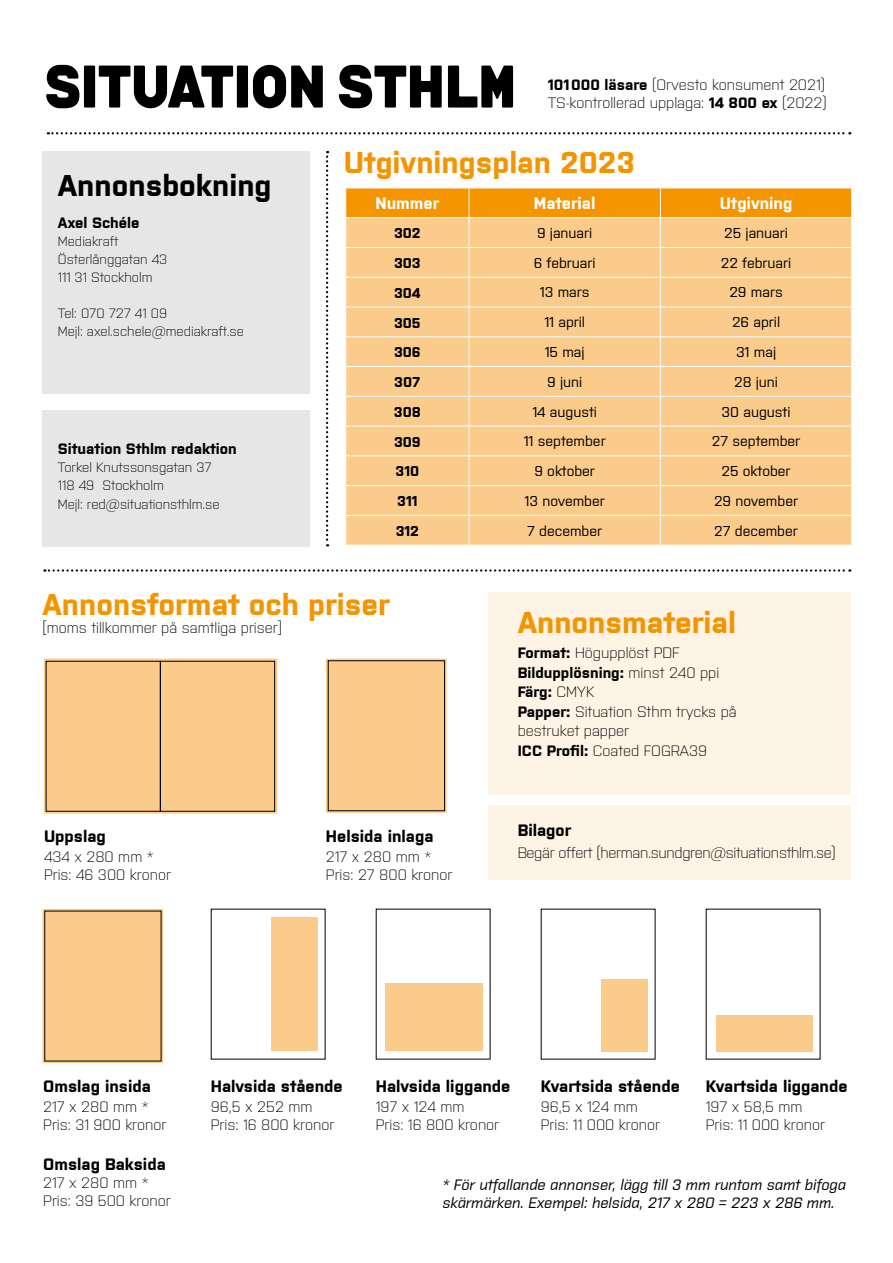
<style>
.page{position:relative;width:893px;height:1263px;background:#fff}
.page>*{position:absolute;margin:0;border:0;box-sizing:border-box;transform-origin:0 0}
.t1{font:60px "td BASTAR Drounded";letter-spacing:-.035em;color:#000}
.t2{font:700 30px "Purista";color:#f39400}
.t3{font:700 30px "Purista";color:#000}
.t4{font:700 16.5px "Purista";color:#000}
.t5{font:700 16.5px "Purista";color:#fff}
.t6{font:300 15px/18px "Purista";color:#000}
.t7{font:italic 500 15px/18px "Purista";color:#000}
.t8{font:300 15px "Purista";letter-spacing:-.02em;color:#000}
.t9{font:700 15px "Purista";color:#000}
.t10{font:500 14.25px "Purista";color:#000}
.t11{font:700 14.25px "Purista";color:#000}
.t12{font:300 13.5px/18px "Purista";color:#000}
.s1{font-weight:700}
</style>
<div class="page">
<div style="left:43px;top:151px;width:267px;height:242px;background:#e6e6e6"></div>
<div style="left:43px;top:410px;width:267px;height:136px;background:#e6e6e6"></div>
<div style="left:488px;top:592px;width:362px;height:203px;background:#fdf4e6"></div>
<div style="left:488px;top:805px;width:362px;height:74px;background:#fdf4e6"></div>
<div style="left:44px;top:659px;width:233px;height:154px;background:#fbcb8c;border:1px solid #fbcb8c"></div>
<div style="left:160px;top:661px;width:115px;height:150px;border:1px solid #000"></div>
<div style="left:43px;top:909px;width:120px;height:154px;background:#fbcb8c;border:1px solid #fbcb8c"></div>
<div style="left:326px;top:659px;width:121px;height:154px;background:#fbcb8c;border:1px solid #fbcb8c"></div>
<div style="left:328px;top:660px;width:117px;height:151px;border:1px solid #000"></div>
<div style="left:271px;top:917px;width:47px;height:133px;background:#fbcb8c"></div>
<div style="left:601px;top:979px;width:47px;height:73px;background:#fbcb8c"></div>
<div style="left:716px;top:1015px;width:96px;height:37px;background:#fbcb8c"></div>
<div style="left:385px;top:983px;width:98px;height:68px;background:#fbcb8c"></div>
<svg style="left:345px;top:188px;width:507px;height:357px;background:#fac886"></svg>
<svg style="left:44px;top:569px;width:806px;height:3px"></svg>
<svg style="left:48px;top:132px;width:802px;height:2px"></svg>
<svg style="left:326px;top:151px;width:2px;height:395px"></svg>
<h1 class="t1" style="left:44px;top:51px;width:475px">SITUATION STHLM</h1>
<p class="t6" style="left:548px;top:74px;width:280px"><span class="s1">101000 läsare</span> (Orvesto konsument 2021)<br>TS-kontrollerad upplaga: <span class="s1">14 800 ex</span> (2022)</p>
<h2 class="t3" style="left:58px;top:164px;width:215px">Annonsbokning</h2>
<p class="t9" style="left:58px;top:212px;width:83px">Axel Schéle</p>
<p class="t12" style="left:58px;top:231px;width:111px">Mediakraft<br>Österlånggatan 43<br>111 31 Stockholm</p>
<p class="t12" style="left:58px;top:303px;width:188px">Tel: 070 727 41 09<br>Mejl: axel.schele@mediakraft.se</p>
<p class="t9" style="left:58px;top:437px;width:180px">Situation Sthlm redaktion</p>
<p class="t12" style="left:58px;top:457px;width:155px">Torkel Knutssonsgatan 37<br>118 49 Stockholm</p>
<p class="t12" style="left:58px;top:494px;width:163px">Mejl: red@situationsthlm.se</p>
<h2 class="t2" style="left:344px;top:141px;width:293px">Utgivningsplan 2023</h2>
<p class="t5" style="left:376px;top:191px;width:65px">Nummer</p>
<p class="t5" style="left:534px;top:191px;width:63px">Material</p>
<p class="t5" style="left:720px;top:191px;width:74px">Utgivning</p>
<p class="t11" style="left:394px;top:223px;width:28px">302</p>
<p class="t10" style="left:537px;top:223px;width:57px">9 januari</p>
<p class="t10" style="left:724px;top:223px;width:65px">25 januari</p>
<p class="t11" style="left:394px;top:253px;width:28px">303</p>
<p class="t10" style="left:534px;top:252px;width:63px">6 februari</p>
<p class="t10" style="left:721px;top:252px;width:72px">22 februari</p>
<p class="t11" style="left:394px;top:282px;width:28px">304</p>
<p class="t10" style="left:540px;top:282px;width:51px">13 mars</p>
<p class="t10" style="left:729px;top:282px;width:55px">29 mars</p>
<p class="t11" style="left:394px;top:312px;width:28px">305</p>
<p class="t10" style="left:544px;top:312px;width:42px">11 april</p>
<p class="t10" style="left:732px;top:312px;width:50px">26 april</p>
<p class="t11" style="left:394px;top:342px;width:28px">306</p>
<p class="t10" style="left:545px;top:342px;width:42px">15 maj</p>
<p class="t10" style="left:736px;top:342px;width:42px">31 maj</p>
<p class="t11" style="left:394px;top:372px;width:28px">307</p>
<p class="t10" style="left:547px;top:371px;width:37px">9 juni</p>
<p class="t10" style="left:734px;top:371px;width:45px">28 juni</p>
<p class="t11" style="left:394px;top:401px;width:28px">308</p>
<p class="t10" style="left:532px;top:401px;width:66px">14 augusti</p>
<p class="t10" style="left:722px;top:401px;width:70px">30 augusti</p>
<p class="t11" style="left:394px;top:431px;width:28px">309</p>
<p class="t10" style="left:524px;top:431px;width:83px">11 september</p>
<p class="t10" style="left:712px;top:431px;width:90px">27 september</p>
<p class="t11" style="left:396px;top:461px;width:25px">310</p>
<p class="t10" style="left:534px;top:461px;width:62px">9 oktober</p>
<p class="t10" style="left:721px;top:461px;width:71px">25 oktober</p>
<p class="t11" style="left:397px;top:491px;width:22px">311</p>
<p class="t10" style="left:524px;top:490px;width:82px">13 november</p>
<p class="t10" style="left:714px;top:490px;width:85px">29 november</p>
<p class="t11" style="left:396px;top:520px;width:25px">312</p>
<p class="t10" style="left:527px;top:520px;width:76px">7 december</p>
<p class="t10" style="left:714px;top:520px;width:85px">27 december</p>
<h2 class="t2" style="left:43px;top:582px;width:349px">Annonsformat och priser</h2>
<p class="t6" style="left:43px;top:617px;width:241px">[moms tillkommer på samtliga priser]</p>
<p class="t4" style="left:44px;top:824px;width:63px">Uppslag</p>
<p class="t6" style="left:44px;top:846px;width:128px">434 x 280 mm *<br>Pris: 46 300 kronor</p>
<p class="t4" style="left:326px;top:824px;width:109px">Helsida inlaga</p>
<p class="t6" style="left:326px;top:846px;width:128px">217 x 280 mm *<br>Pris: 27 800 kronor</p>
<h2 class="t2" style="left:518px;top:600px;width:220px">Annonsmaterial</h2>
<p class="t6" style="left:518px;top:642px;width:221px;line-height:19.5px"><span class="s1">Format:</span> Högupplöst PDF<br><span class="s1">Bildupplösning:</span> minst 240 ppi<br><span class="s1">Färg:</span> CMYK<br><span class="s1">Papper:</span> Situation Sthm trycks på bestruket papper<br><span class="s1">ICC Profil:</span> Coated FOGRA39</p>
<p class="t4" style="left:518px;top:818px;width:55px">Bilagor</p>
<p class="t8" style="left:518px;top:842px;width:320px">Begär offert (herman.sundgren@situationsthlm.se)</p>
<p class="t4" style="left:211px;top:1074px;width:133px">Halvsida stående</p>
<p class="t6" style="left:211px;top:1096px;width:125px">96,5 x 252 mm<br>Pris: 16 800 kronor</p>
<p class="t4" style="left:541px;top:1074px;width:140px">Kvartsida stående</p>
<p class="t6" style="left:541px;top:1096px;width:121px">96,5 x 124 mm<br>Pris: 11 000 kronor</p>
<p class="t4" style="left:43px;top:1074px;width:109px">Omslag insida</p>
<p class="t6" style="left:43px;top:1096px;width:125px">217 x 280 mm *<br>Pris: 31 900 kronor</p>
<p class="t4" style="left:43px;top:1152px;width:124px">Omslag Baksida</p>
<p class="t6" style="left:43px;top:1173px;width:129px">217 x 280 mm *<br>Pris: 39 500 kronor</p>
<p class="t7" style="left:442px;top:1174px;width:405px">* För utfallande annonser, lägg till 3 mm runtom samt bifoga skärmärken. Exempel: helsida, 217 x 280 = 223 x 286 mm.</p>
<p class="t4" style="left:376px;top:1074px;width:136px">Halvsida liggande</p>
<p class="t6" style="left:376px;top:1096px;width:125px">197 x 124 mm<br>Pris: 16 800 kronor</p>
<p class="t4" style="left:706px;top:1074px;width:143px">Kvartsida liggande</p>
<p class="t6" style="left:706px;top:1096px;width:121px">197 x 58,5 mm<br>Pris: 11 000 kronor</p>
</div>
